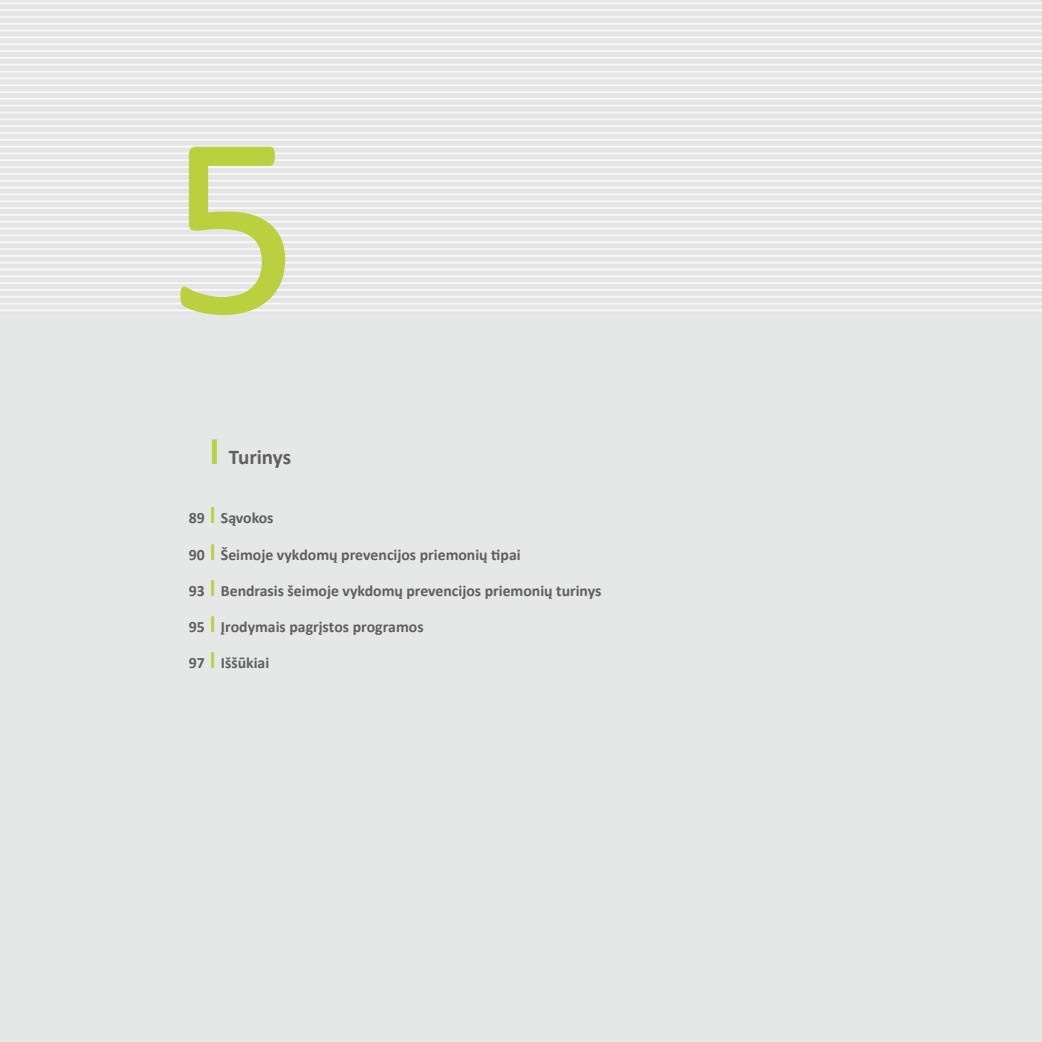
<style>
.page{position:relative;width:1042px;height:1042px;background:#e5e8e7}
.page>*{position:absolute;margin:0;border:0;box-sizing:border-box;transform-origin:0 0}
.t1{font:262.5px "Calibri";color:#bbd03f}
.t2{font:700 21px "Calibri";letter-spacing:-.005em;color:#605e5f}
.t3{font:700 15.75px "Calibri";color:#605e5f}
.s1{font-family:"Arial";font-size:34.12px;color:#bbd03f}
.s2{font-size:23.62px;color:#bbd03f}
</style>
<div class="page">
<hr style="left:0;top:2px;width:1042px;height:2px;background:#f7f8f9">
<hr style="left:0;top:9px;width:1042px;height:2px;background:#f7f8f9">
<hr style="left:0;top:16px;width:1042px;height:2px;background:#f7f8f9">
<hr style="left:0;top:23px;width:1042px;height:2px;background:#f7f8f9">
<hr style="left:0;top:30px;width:1042px;height:2px;background:#f7f8f9">
<hr style="left:0;top:37px;width:1042px;height:1px;background:#f7f8f9">
<hr style="left:0;top:43px;width:1042px;height:2px;background:#f7f8f9">
<hr style="left:0;top:50px;width:1042px;height:2px;background:#f7f8f9">
<hr style="left:0;top:57px;width:1042px;height:2px;background:#f7f8f9">
<hr style="left:0;top:64px;width:1042px;height:2px;background:#f7f8f9">
<hr style="left:0;top:71px;width:1042px;height:1px;background:#f7f8f9">
<hr style="left:0;top:77px;width:1042px;height:2px;background:#f7f8f9">
<hr style="left:0;top:84px;width:1042px;height:2px;background:#f7f8f9">
<hr style="left:0;top:91px;width:1042px;height:2px;background:#f7f8f9">
<hr style="left:0;top:98px;width:1042px;height:2px;background:#f7f8f9">
<hr style="left:0;top:105px;width:1042px;height:2px;background:#f7f8f9">
<hr style="left:0;top:112px;width:1042px;height:1px;background:#f7f8f9">
<hr style="left:0;top:118px;width:1042px;height:2px;background:#f7f8f9">
<hr style="left:0;top:125px;width:1042px;height:2px;background:#f7f8f9">
<hr style="left:0;top:132px;width:1042px;height:2px;background:#f7f8f9">
<hr style="left:0;top:139px;width:1042px;height:2px;background:#f7f8f9">
<hr style="left:0;top:146px;width:1042px;height:2px;background:#f7f8f9">
<hr style="left:0;top:152px;width:1042px;height:2px;background:#f7f8f9">
<hr style="left:0;top:159px;width:1042px;height:2px;background:#f7f8f9">
<hr style="left:0;top:166px;width:1042px;height:2px;background:#f7f8f9">
<hr style="left:0;top:173px;width:1042px;height:2px;background:#f7f8f9">
<hr style="left:0;top:180px;width:1042px;height:2px;background:#f7f8f9">
<hr style="left:0;top:187px;width:1042px;height:1px;background:#f7f8f9">
<hr style="left:0;top:193px;width:1042px;height:2px;background:#f7f8f9">
<hr style="left:0;top:200px;width:1042px;height:2px;background:#f7f8f9">
<hr style="left:0;top:207px;width:1042px;height:2px;background:#f7f8f9">
<hr style="left:0;top:214px;width:1042px;height:2px;background:#f7f8f9">
<hr style="left:0;top:221px;width:1042px;height:2px;background:#f7f8f9">
<hr style="left:0;top:228px;width:1042px;height:1px;background:#f7f8f9">
<hr style="left:0;top:234px;width:1042px;height:2px;background:#f7f8f9">
<hr style="left:0;top:241px;width:1042px;height:2px;background:#f7f8f9">
<hr style="left:0;top:248px;width:1042px;height:2px;background:#f7f8f9">
<hr style="left:0;top:255px;width:1042px;height:2px;background:#f7f8f9">
<hr style="left:0;top:262px;width:1042px;height:2px;background:#f7f8f9">
<hr style="left:0;top:268px;width:1042px;height:2px;background:#f7f8f9">
<hr style="left:0;top:275px;width:1042px;height:2px;background:#f7f8f9">
<hr style="left:0;top:282px;width:1042px;height:2px;background:#f7f8f9">
<hr style="left:0;top:289px;width:1042px;height:2px;background:#f7f8f9">
<hr style="left:0;top:296px;width:1042px;height:2px;background:#f7f8f9">
<hr style="left:0;top:303px;width:1042px;height:1px;background:#f7f8f9">
<hr style="left:0;top:309px;width:1042px;height:2px;background:#f7f8f9">
<h1 class="t1" style="left:167px;top:43px;width:135px">5</h1>
<h2 class="t2" style="left:210px;top:442px;width:83px"><span class="s1">I</span> Turinys</h2>
<p class="t3" style="left:189px;top:507px;width:86px">89 <span class="s2">l</span> Sąvokos</p>
<p class="t3" style="left:189px;top:543px;width:333px">90 <span class="s2">l</span> Šeimoje vykdomų prevencijos priemonių tipai</p>
<p class="t3" style="left:189px;top:579px;width:414px">93 <span class="s2">l</span> Bendrasis šeimoje vykdomų prevencijos priemonių turinys</p>
<p class="t3" style="left:189px;top:616px;width:236px">95 <span class="s2">l</span> Įrodymais pagrįstos programos</p>
<p class="t3" style="left:189px;top:652px;width:82px">97 <span class="s2">l</span> Iššūkiai</p>
</div>
